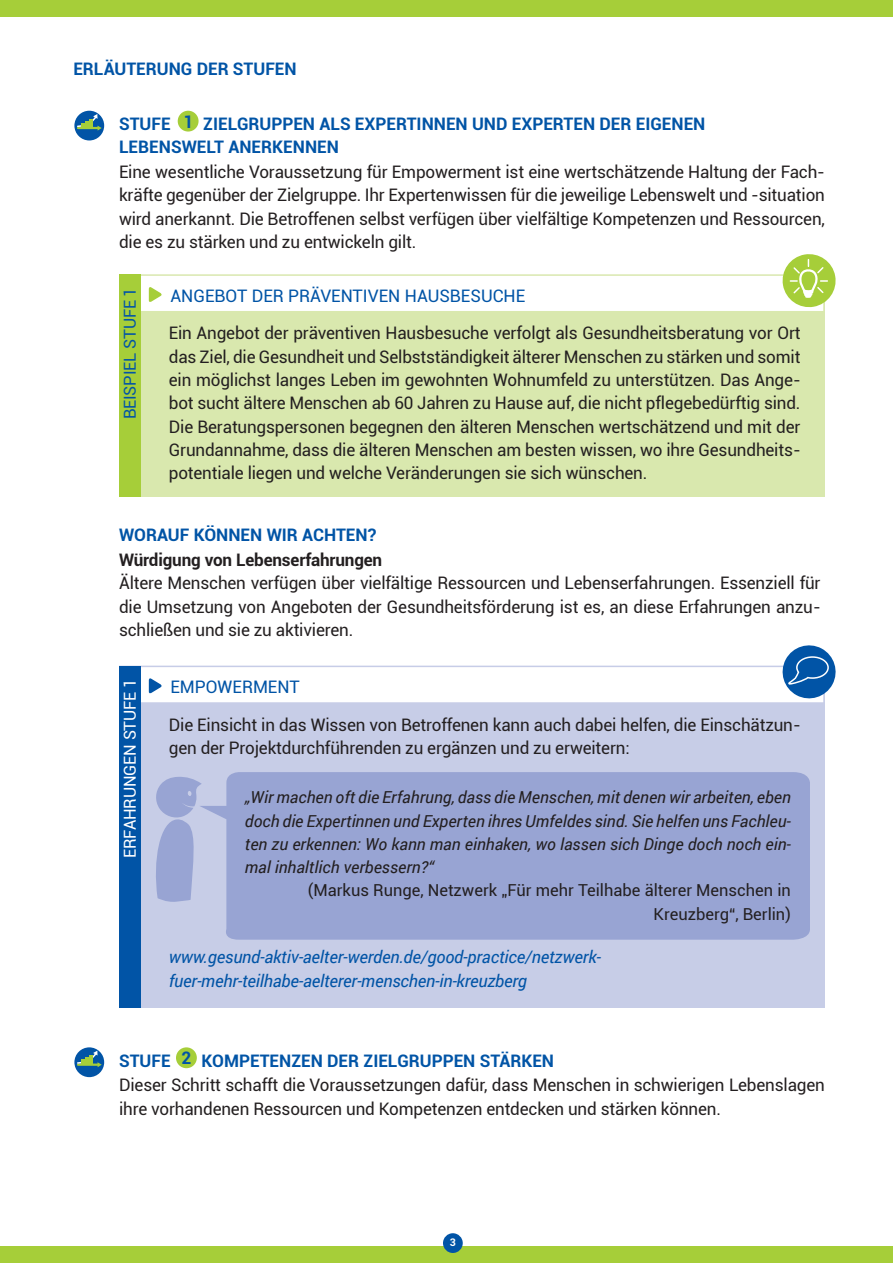
<style>
.page{position:relative;width:893px;height:1263px;background:#fff}
.page>*{position:absolute;margin:0;border:0;box-sizing:border-box;transform-origin:0 0}
.t1{font:17.25px/23.2px "Roboto";letter-spacing:-.01em;color:#231f20;text-align:justify}
.t2{font:700 17.25px "Roboto";color:#0154a6}
.t3{font:italic 17.25px/23.2px "Roboto";letter-spacing:-.01em;color:#0154a6}
.t4{font:17.25px "Roboto";color:#0154a6}
.t5{font:700 17.25px "Roboto";color:#231f20}
.t6{font:italic 16.5px/23.2px "Roboto";color:#231f20;text-align:justify}
.t7{font:16.5px/23.2px "Roboto";color:#231f20;text-align:right}
.t8{font:16.5px "Roboto";letter-spacing:-.01em;color:#fff}
.t9{font:16.5px "Roboto";color:#0154a6}
.t10{font:700 10.5px "Roboto";color:#fff}
</style>
<div class="page">
<div style="left:0;top:0;width:893px;height:17px;background:#a6ce39"></div>
<div style="left:0;top:1246px;width:893px;height:17px;background:#a6ce39"></div>
<div style="left:443px;top:1233px;width:20px;height:20px;background:#0154a6;border-radius:50%"></div>
<div style="left:176px;top:1047px;width:21px;height:21px;background:#a6ce39;border-radius:50%"></div>
<div style="left:74px;top:1047px;width:30px;height:30px;background:#0154a6;border-radius:50%"></div>
<svg style="left:76px;top:1051px;width:26px;height:16px"></svg>
<div style="left:178px;top:111px;width:21px;height:21px;background:#a6ce39;border-radius:50%"></div>
<div style="left:74px;top:111px;width:30px;height:29px;background:#0154a6;border-radius:50%"></div>
<svg style="left:76px;top:114px;width:26px;height:17px"></svg>
<div style="left:119px;top:280px;width:706px;height:217px;background:#d9e8ae"></div>
<hr style="left:119px;top:274px;width:693px;height:2px;background:#d9e8ae">
<div style="left:128px;top:278px;width:695px;height:33px;background:#fff"></div>
<svg style="left:149px;top:287px;width:13px;height:15px"></svg>
<svg style="left:780px;top:254px;width:56px;height:55px"></svg>
<div style="left:119px;top:275px;width:21px;height:222px;background:#a6ce39"></div>
<div style="left:119px;top:671px;width:706px;height:337px;background:#c7cde7"></div>
<hr style="left:119px;top:666px;width:693px;height:1px;background:#c7cde7">
<div style="left:128px;top:669px;width:695px;height:33px;background:#fff"></div>
<svg style="left:149px;top:678px;width:13px;height:16px"></svg>
<div style="left:202px;top:772px;width:608px;height:168px;background:#98a4d3"></div>
<svg style="left:156px;top:777px;width:46px;height:125px"></svg>
<div style="left:119px;top:666px;width:21px;height:341px;background:#0154a6"></div>
<svg style="left:779px;top:645px;width:57px;height:57px"></svg>
<p class="t2" style="left:73px;top:57px;width:225px">ERLÄUTERUNG DER STUFEN</p>
<p class="t2" style="left:119px;top:112px;width:105px">STUFE 1 ZIELGRU</p>
<p class="t2" style="left:271px;top:112px;width:126px">PPEN ALS EXPERTINNEN</p>
<p class="t2" style="left:472px;top:112px;width:13px">UND</p>
<p class="t2" style="left:512px;top:112px;width:43px">EXPERTEN</p>
<p class="t2" style="left:599px;top:112px;width:12px">DER</p>
<p class="t2" style="left:636px;top:112px;width:11px">EIGENEN</p>
<p class="t2" style="left:119px;top:135px;width:12px">LEBENSWELT</p>
<p class="t2" style="left:228px;top:135px;width:23px">ANER</p>
<p class="t2" style="left:272px;top:135px;width:23px">KENNEN</p>
<p class="t1" style="left:119px;top:160px;width:707px">Eine wesentliche Voraussetzung für Empowerment ist eine wertschätzende Haltung der Fach&shy;kräfte gegenüber der Zielgruppe. Ihr Expertenwissen für die jeweilige Lebenswelt und -situation wird anerkannt. Die Betroffenen selbst verfügen über vielfältige Kompetenzen und Ressourcen, die es zu stärken und zu entwickeln gilt.</p>
<p class="t4" style="left:170px;top:284px;width:356px">Angebot der präventiven Hausbesuch e</p>
<p class="t1" style="left:169px;top:321px;width:633px">Ein Angebot der präventiven Hausbesuche verfolgt als Gesundheitsberatung vor Ort das Ziel, die Gesundheit und Selbstständigkeit älterer Menschen zu stärken und somit ein möglichst langes Leben im gewohnten Wohnumfeld zu unterstützen. Das Ange&shy;bot sucht ältere Menschen ab 60 Jahren zu Hause auf, die nicht pflegebedürftig sind.<br>Die Beratungspersonen begegnen den älteren Menschen wertschätzend und mit der Grundannahme, dass die älteren Menschen am besten wissen, wo ihre Gesundheits&shy;potentiale liegen und welche Veränderungen sie sich wünschen.</p>
<p class="t9" style="left:119px;top:419px;width:134px;rotate:-90deg">Beispiel stufe 1</p>
<p class="t2" style="left:119px;top:523px;width:259px">WORAUF KÖNNEN WIR ACHTEN?</p>
<p class="t5" style="left:119px;top:548px;width:265px">WÜRDIGUNG VON LEBENSERFAHRUNGEN</p>
<p class="t1" style="left:119px;top:571px;width:703px">Ältere Menschen verfügen über vielfältige Ressourcen und Lebenserfahrungen. Essenziell für die Umsetzung von Angeboten der Gesundheitsförderung ist es, an diese Erfahrungen anzu&shy;schließen und sie zu aktivieren.</p>
<p class="t8" style="left:118px;top:858px;width:181px;rotate:-90deg">Erfahrungen Stufe 1</p>
<p class="t4" style="left:170px;top:675px;width:131px">Empowerment</p>
<p class="t1" style="left:169px;top:712px;width:633px">Die Einsicht in das Wissen von Betroffenen kann auch dabei helfen, die Einschätzun&shy;gen der Projektdurchführenden zu ergänzen und zu erweitern:</p>
<p class="t6" style="left:245px;top:785px;width:548px">„Wir machen oft die Erfahrung, dass die Menschen, mit denen wir arbeiten, eben doch die Expertinnen und Experten ihres Umfeldes sind. Sie helfen uns Fachleu&shy;ten zu erkennen: Wo kann man einhaken, wo lassen sich Dinge doch noch ein&shy;mal inhaltlich verbessern?“</p>
<p class="t7" style="left:308px;top:878px;width:484px">(Markus Runge, Netzwerk „Für mehr Teilhabe älterer Menschen in<br>Kreuzberg“, Berlin)</p>
<p class="t3" style="left:169px;top:945px;width:434px">www.gesund-aktiv-aelter-werden.de/good-practice/netzwerk&shy;fuer-mehr-teilhabe-aelterer-menschen-in-kreuzberg</p>
<p class="t2" style="left:119px;top:1048px;width:142px">STUFE 2 KOM PETEN</p>
<p class="t2" style="left:291px;top:1048px;width:47px">ZEN DER</p>
<p class="t2" style="left:364px;top:1048px;width:21px">ZIELGRU</p>
<p class="t2" style="left:432px;top:1048px;width:112px">PPEN STÄRKEN</p>
<p class="t1" style="left:119px;top:1073px;width:707px">Dieser Schritt schafft die Voraussetzungen dafür, dass Menschen in schwierigen Lebenslagen ihre vorhandenen Ressourcen und Kompetenzen entdecken und stärken können.</p>
<p class="t10" style="left:450px;top:1234px;width:8px">3</p>
</div>
